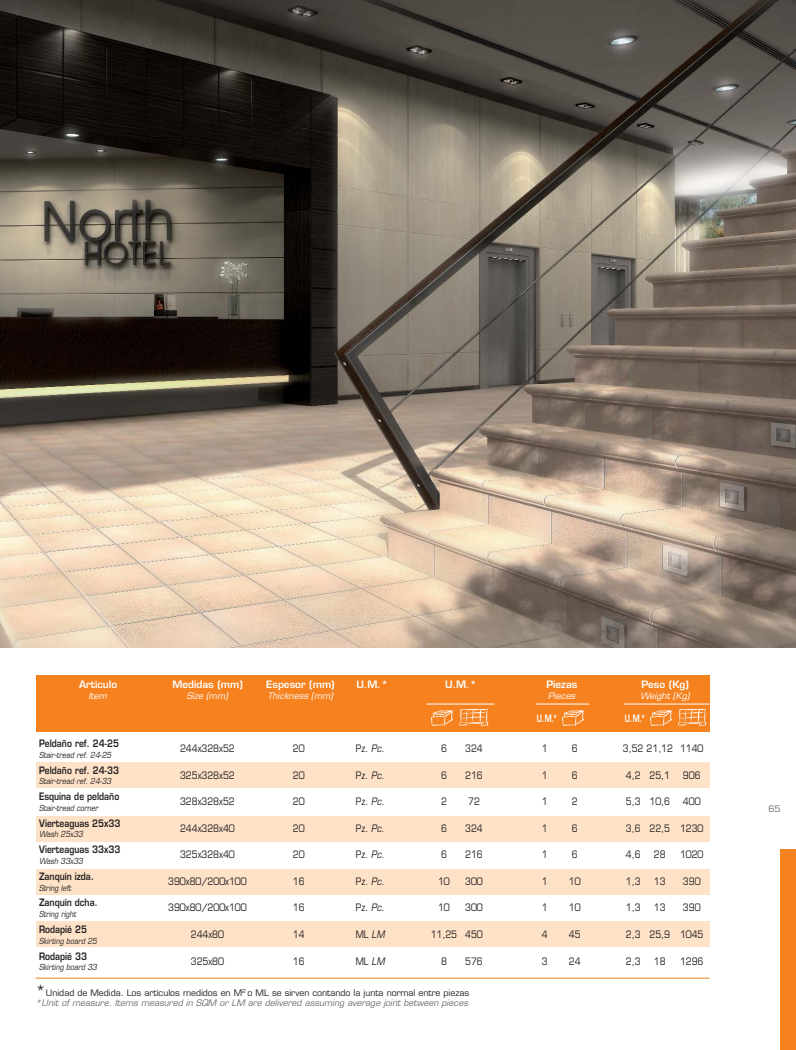
<style>
.page{position:relative;width:796px;height:1050px;background:#fff}
.page>*{position:absolute;margin:0;border:0;box-sizing:border-box;transform-origin:0 0}
.t1{font:10px "Eurostile LT Std";color:#231f20;scale:.85 1}
.t2{font:600 10px "Eurostile";color:#231f20;scale:.85 1}
.t3{font:600 10px "Eurostile";color:#fff}
.t4{font:600 10px "Eurostile";color:#fff;scale:.7 1}
.t5{font:italic 8.75px/10px "Eurostile";color:#6d6e70}
.t6{font:italic 8.75px "Eurostile";letter-spacing:.005em;color:#fff}
.t7{font:8.75px "Eurostile LT Std";color:#6d6e70}
.t8{font:italic 8.12px "Eurostile";letter-spacing:.005em;color:#231f20;scale:.85 1}
.s1{font-style:italic}
.s2{font-style:normal;font-size:15px;color:#231f20}
.s3{font-family:"Eurostile LT Std";font-style:normal;color:#231f20}
</style>
<div class="page">
<div style="left:780px;top:849px;width:15px;height:200px;background:#f5821f"></div>
<div style="left:36px;top:815px;width:673px;height:26px;background:#fee2c8"></div>
<div style="left:36px;top:868px;width:673px;height:26px;background:#fee2c8"></div>
<div style="left:36px;top:921px;width:673px;height:26px;background:#fee2c8"></div>
<div style="left:36px;top:762px;width:673px;height:26px;background:#fee2c8"></div>
<hr style="left:36px;top:977px;width:673px;height:1px;background:#f5821f">
<img style="left:0;top:0;width:795px;height:647px">
<div style="left:36px;top:675px;width:673px;height:56px;background:#f5821f"></div>
<img style="left:650px;top:710px;width:22px;height:16px">
<img style="left:678px;top:708px;width:29px;height:18px">
<img style="left:431px;top:710px;width:22px;height:16px">
<img style="left:459px;top:708px;width:30px;height:18px">
<img style="left:562px;top:710px;width:22px;height:16px">
<hr style="left:426px;top:703px;width:68px;height:1px;background:#fff">
<hr style="left:535px;top:703px;width:53px;height:1px;background:#fff">
<hr style="left:624px;top:703px;width:85px;height:1px;background:#fff">
<p class="t3" style="left:79px;top:680px;width:40px">Artículo</p>
<p class="t6" style="left:88px;top:692px;width:22px">Item</p>
<p class="t3" style="left:172px;top:680px;width:72px">Medidas (mm)</p>
<p class="t6" style="left:186px;top:692px;width:44px">Size (mm)</p>
<p class="t3" style="left:266px;top:680px;width:70px">Espesor (mm)</p>
<p class="t6" style="left:267px;top:692px;width:69px">Thickness (mm)</p>
<p class="t3" style="left:356px;top:680px;width:33px">U.M.*</p>
<p class="t3" style="left:641px;top:680px;width:49px">Peso (Kg)</p>
<p class="t6" style="left:640px;top:692px;width:52px">Weight (Kg)</p>
<p class="t3" style="left:445px;top:680px;width:33px">U.M.*</p>
<p class="t3" style="left:546px;top:680px;width:33px">Piezas</p>
<p class="t6" style="left:548px;top:692px;width:30px">Pieces</p>
<p class="t4" style="left:536px;top:714px;width:31px">U.M.*</p>
<p class="t4" style="left:624px;top:714px;width:31px">U.M.*</p>
<p class="t2" style="left:39px;top:739px;width:96px">Peldaño ref. 24-25</p>
<p class="t8" style="left:39px;top:751px;width:88px">Stair-tread ref. 24-25</p>
<p class="t2" style="left:39px;top:766px;width:96px">Peldaño ref. 24-33</p>
<p class="t8" style="left:39px;top:778px;width:88px">Stair-tread ref. 24-33</p>
<p class="t2" style="left:39px;top:792px;width:96px">Esquina de peldaño</p>
<p class="t8" style="left:39px;top:804px;width:73px">Stair-tread corner</p>
<p class="t2" style="left:39px;top:819px;width:97px">Vierteaguas 25x33</p>
<p class="t8" style="left:39px;top:831px;width:55px">Wash 25x33</p>
<p class="t2" style="left:39px;top:845px;width:97px">Vierteaguas 33x33</p>
<p class="t8" style="left:39px;top:857px;width:55px">Wash 33x33</p>
<p class="t2" style="left:39px;top:872px;width:66px">Zanquín izda.</p>
<p class="t8" style="left:39px;top:884px;width:41px">String left</p>
<p class="t2" style="left:39px;top:898px;width:70px">Zanquín dcha.</p>
<p class="t8" style="left:39px;top:910px;width:47px">String right</p>
<p class="t2" style="left:39px;top:925px;width:58px">Rodapié 25</p>
<p class="t8" style="left:39px;top:937px;width:71px">Skirting board 25</p>
<p class="t2" style="left:39px;top:952px;width:58px">Rodapié 33</p>
<p class="t8" style="left:39px;top:964px;width:71px">Skirting board 33</p>
<p class="t1" style="left:180px;top:743px;width:66px">244x328x52</p>
<p class="t1" style="left:293px;top:743px;width:15px">20</p>
<p class="t1" style="left:355px;top:743px;width:35px">Pz. <span class="s1">Pc.</span></p>
<p class="t1" style="left:441px;top:743px;width:8px">6</p>
<p class="t1" style="left:465px;top:743px;width:22px">324</p>
<p class="t1" style="left:541px;top:743px;width:8px">1</p>
<p class="t1" style="left:571px;top:743px;width:8px">6</p>
<p class="t1" style="left:622px;top:743px;width:96px">3,52 21,12 1140</p>
<p class="t1" style="left:180px;top:770px;width:66px">325x328x52</p>
<p class="t1" style="left:293px;top:770px;width:15px">20</p>
<p class="t1" style="left:355px;top:770px;width:35px">Pz. <span class="s1">Pc.</span></p>
<p class="t1" style="left:441px;top:770px;width:8px">6</p>
<p class="t1" style="left:465px;top:770px;width:22px">216</p>
<p class="t1" style="left:541px;top:770px;width:8px">1</p>
<p class="t1" style="left:571px;top:770px;width:8px">6</p>
<p class="t1" style="left:625px;top:770px;width:53px">4,2 25,1</p>
<p class="t1" style="left:682px;top:770px;width:22px">906</p>
<p class="t1" style="left:180px;top:796px;width:66px">328x328x52</p>
<p class="t1" style="left:293px;top:796px;width:15px">20</p>
<p class="t1" style="left:355px;top:796px;width:35px">Pz. <span class="s1">Pc.</span></p>
<p class="t1" style="left:441px;top:796px;width:8px">2</p>
<p class="t1" style="left:468px;top:796px;width:15px">72</p>
<p class="t1" style="left:541px;top:796px;width:8px">1</p>
<p class="t1" style="left:571px;top:796px;width:8px">2</p>
<p class="t1" style="left:625px;top:796px;width:53px">5,3 10,6</p>
<p class="t1" style="left:682px;top:796px;width:22px">400</p>
<p class="t1" style="left:180px;top:823px;width:66px">244x328x40</p>
<p class="t1" style="left:293px;top:823px;width:15px">20</p>
<p class="t1" style="left:355px;top:823px;width:35px">Pz. <span class="s1">Pc.</span></p>
<p class="t1" style="left:441px;top:823px;width:8px">6</p>
<p class="t1" style="left:465px;top:823px;width:22px">324</p>
<p class="t1" style="left:541px;top:823px;width:8px">1</p>
<p class="t1" style="left:571px;top:823px;width:8px">6</p>
<p class="t1" style="left:625px;top:823px;width:93px">3,6 22,5 1230</p>
<p class="t1" style="left:180px;top:849px;width:66px">325x328x40</p>
<p class="t1" style="left:293px;top:849px;width:15px">20</p>
<p class="t1" style="left:355px;top:849px;width:35px">Pz. <span class="s1">Pc.</span></p>
<p class="t1" style="left:441px;top:849px;width:8px">6</p>
<p class="t1" style="left:465px;top:849px;width:22px">216</p>
<p class="t1" style="left:541px;top:849px;width:8px">1</p>
<p class="t1" style="left:571px;top:849px;width:8px">6</p>
<p class="t1" style="left:625px;top:849px;width:19px">4,6</p>
<p class="t1" style="left:653px;top:849px;width:15px">28</p>
<p class="t1" style="left:679px;top:849px;width:29px">1020</p>
<p class="t1" style="left:168px;top:876px;width:94px">390x80/200x100</p>
<p class="t1" style="left:293px;top:876px;width:15px">16</p>
<p class="t1" style="left:355px;top:876px;width:35px">Pz. <span class="s1">Pc.</span></p>
<p class="t1" style="left:438px;top:876px;width:15px">10</p>
<p class="t1" style="left:465px;top:876px;width:22px">300</p>
<p class="t1" style="left:541px;top:876px;width:8px">1</p>
<p class="t1" style="left:568px;top:876px;width:15px">10</p>
<p class="t1" style="left:625px;top:876px;width:19px">1,3</p>
<p class="t1" style="left:653px;top:876px;width:15px">13</p>
<p class="t1" style="left:682px;top:876px;width:22px">390</p>
<p class="t1" style="left:168px;top:903px;width:94px">390x80/200x100</p>
<p class="t1" style="left:293px;top:903px;width:15px">16</p>
<p class="t1" style="left:355px;top:903px;width:35px">Pz. <span class="s1">Pc.</span></p>
<p class="t1" style="left:438px;top:903px;width:15px">10</p>
<p class="t1" style="left:465px;top:903px;width:22px">300</p>
<p class="t1" style="left:541px;top:903px;width:8px">1</p>
<p class="t1" style="left:568px;top:903px;width:15px">10</p>
<p class="t1" style="left:625px;top:903px;width:19px">1,3</p>
<p class="t1" style="left:653px;top:903px;width:15px">13</p>
<p class="t1" style="left:682px;top:903px;width:22px">390</p>
<p class="t1" style="left:191px;top:929px;width:41px">244x80</p>
<p class="t1" style="left:293px;top:929px;width:15px">14</p>
<p class="t1" style="left:355px;top:929px;width:35px">ML <span class="s1">LM</span></p>
<p class="t1" style="left:430px;top:929px;width:63px">11,25 450</p>
<p class="t1" style="left:541px;top:929px;width:8px">4</p>
<p class="t1" style="left:568px;top:929px;width:15px">45</p>
<p class="t1" style="left:625px;top:929px;width:93px">2,3 25,9 1045</p>
<p class="t1" style="left:191px;top:956px;width:41px">325x80</p>
<p class="t1" style="left:293px;top:956px;width:15px">16</p>
<p class="t1" style="left:355px;top:956px;width:35px">ML <span class="s1">LM</span></p>
<p class="t1" style="left:441px;top:956px;width:8px">8</p>
<p class="t1" style="left:465px;top:956px;width:22px">576</p>
<p class="t1" style="left:541px;top:956px;width:8px">3</p>
<p class="t1" style="left:568px;top:956px;width:15px">24</p>
<p class="t1" style="left:625px;top:956px;width:19px">2,3</p>
<p class="t1" style="left:653px;top:956px;width:15px">18</p>
<p class="t1" style="left:679px;top:956px;width:29px">1296</p>
<p class="t5" style="left:36px;top:988px;width:435px"><span class="s2">*</span><span class="s3">Unidad de Medida. Los artículos medidos en M</span><sup>2</sup> <span class="s3">o ML se sirven contando la junta normal entre piezas </span>*Unit of measure. Items measured in SQM or LM are delivered assuming average joint between pieces</p>
<p class="t7" style="left:768px;top:804px;width:14px">65</p>
</div>
